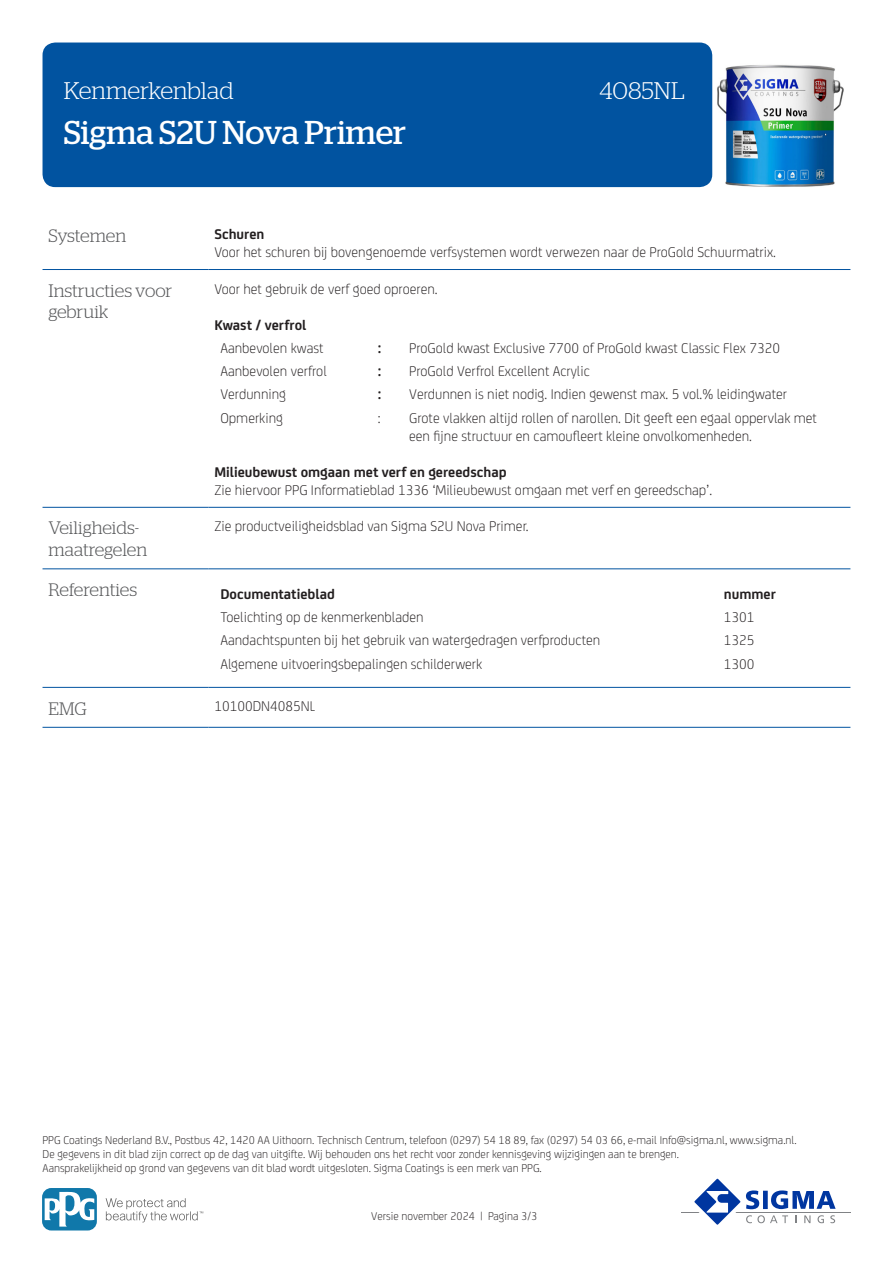
<style>
.page{position:relative;width:893px;height:1263px;background:#fff}
.page>*{position:absolute;margin:0;border:0;box-sizing:border-box;transform-origin:0 0}
.t1{font:33px "Stag";color:#fff}
.t2{font:300 24px "Stag";color:#fff}
.KOP{font:300 18px/21.6px "Stag";color:#57585a}
.BODY{font:300 15px/18px "FS Joey";color:#231f20}
.BODY-2{font:700 15px "FS Joey";color:#231f20}
.t3{font:300 12px/14.4px "FS Joey";color:#231f20}
.s1{font-weight:700}
</style>
<div class="page">
<div style="left:43px;top:43px;width:669px;height:144px;background:#0153a0;border-radius:13px"></div>
<hr style="left:681px;top:1211px;width:169px;height:1px;background:#808285">
<svg style="left:689px;top:1178px;width:147px;height:47px"></svg>
<svg style="left:106px;top:1198px;width:97px;height:24px"></svg>
<svg style="left:43px;top:1188px;width:54px;height:42px"></svg>
<svg style="left:45px;top:1191px;width:49px;height:35px"></svg>
<hr style="left:43px;top:269px;width:165px;height:1px;background:#0153a0">
<hr style="left:208px;top:269px;width:642px;height:1px;background:#0153a0">
<hr style="left:43px;top:507px;width:165px;height:1px;background:#0153a0">
<hr style="left:208px;top:507px;width:642px;height:1px;background:#0153a0">
<hr style="left:43px;top:568px;width:165px;height:1px;background:#0153a0">
<hr style="left:208px;top:568px;width:642px;height:1px;background:#0153a0">
<hr style="left:43px;top:687px;width:165px;height:1px;background:#0153a0">
<hr style="left:208px;top:687px;width:642px;height:1px;background:#0153a0">
<hr style="left:43px;top:727px;width:165px;height:1px;background:#0153a0">
<hr style="left:208px;top:727px;width:642px;height:1px;background:#0153a0">
<img style="left:717px;top:65px;width:127px;height:122px">
<h2 class="t2" style="left:64px;top:77px;width:171px">Kenmerkenblad</h2>
<h2 class="t2" style="left:600px;top:77px;width:87px">4085NL</h2>
<h1 class="t1" style="left:64px;top:114px;width:344px">Sigma S2U Nova Primer</h1>
<p class="KOP" style="left:49px;top:225px;width:79px">Systemen</p>
<p class="BODY" style="left:214px;top:224px;width:563px"><span class="s1">Schuren<br></span>Voor het schuren bij bovengenoemde verfsystemen wordt verwezen naar de ProGold Schuurmatrix.</p>
<p class="KOP" style="left:49px;top:279px;width:125px">Instructies voor gebruik</p>
<p class="BODY" style="left:214px;top:279px;width:225px">Voor het gebruik de verf goed oproeren.</p>
<p class="BODY-2" style="left:214px;top:313px;width:94px">Kwast / verfrol</p>
<p class="BODY" style="left:220px;top:338px;width:105px">Aanbevolen kwast</p>
<p class="BODY-2" style="left:378px;top:337px;width:5px">:</p>
<p class="BODY" style="left:409px;top:338px;width:372px">ProGold kwast Exclusive 7700 of ProGold kwast Classic Flex 7320</p>
<p class="BODY" style="left:220px;top:361px;width:108px">Aanbevolen verfrol</p>
<p class="BODY-2" style="left:378px;top:360px;width:5px">:</p>
<p class="BODY" style="left:409px;top:361px;width:182px">ProGold Verfrol Excellent Acrylic</p>
<p class="BODY" style="left:220px;top:384px;width:67px">Verdunning</p>
<p class="BODY-2" style="left:378px;top:383px;width:5px">:</p>
<p class="BODY" style="left:409px;top:384px;width:380px">Verdunnen is niet nodig. Indien gewenst max. 5 vol.% leidingwater</p>
<p class="BODY" style="left:220px;top:408px;width:64px">Opmerking</p>
<p class="BODY" style="left:378px;top:408px;width:4px">:</p>
<p class="BODY" style="left:409px;top:408px;width:409px">Grote vlakken altijd rollen of narollen. Dit geeft een egaal oppervlak met een fijne structuur en camoufleert kleine onvolkomenheden.</p>
<p class="BODY" style="left:214px;top:462px;width:499px"><span class="s1">Milieubewust omgaan met verf en gereedschap<br></span>Zie hiervoor PPG Informatieblad 1336 ‘Milieubewust omgaan met verf en gereedschap’.</p>
<p class="KOP" style="left:49px;top:517px;width:100px">Veiligheids&shy;maatregelen</p>
<p class="BODY" style="left:214px;top:516px;width:316px">Zie productveiligheidsblad van Sigma S2U Nova Primer.</p>
<p class="KOP" style="left:49px;top:579px;width:90px">Referenties</p>
<p class="BODY-2" style="left:220px;top:583px;width:116px">Documentatieblad</p>
<p class="BODY-2" style="left:724px;top:583px;width:54px">nummer</p>
<p class="BODY" style="left:220px;top:607px;width:205px">Toelichting op de kenmerkenbladen</p>
<p class="BODY" style="left:724px;top:607px;width:32px">1301</p>
<p class="BODY" style="left:220px;top:630px;width:381px">Aandachtspunten bij het gebruik van watergedragen verfproducten</p>
<p class="BODY" style="left:724px;top:630px;width:32px">1325</p>
<p class="BODY" style="left:220px;top:654px;width:263px">Algemene uitvoeringsbepalingen schilderwerk</p>
<p class="BODY" style="left:724px;top:654px;width:32px">1300</p>
<p class="KOP" style="left:49px;top:697px;width:40px">EMG</p>
<p class="BODY" style="left:214px;top:696px;width:102px">10100DN4085NL</p>
<p class="t3" style="left:43px;top:1132px;width:755px">PPG Coatings Nederland B.V., Postbus 42, 1420 AA Uithoorn. Technisch Centrum, telefoon (0297) 54 18 89, fax (0297) 54 03 66, e-mail Info@sigma.nl, www.sigma.nl.<br>De gegevens in dit blad zijn correct op de dag van uitgifte. Wij behouden ons het recht voor zonder kennisgeving wijzigingen aan te brengen.<br>Aansprakelijkheid op grond van gegevens van dit blad wordt uitgesloten. Sigma Coatings is een merk van PPG.</p>
<p class="t3" style="left:371px;top:1208px;width:168px">Versie november 2024 | Pagina 3/3</p>
</div>
